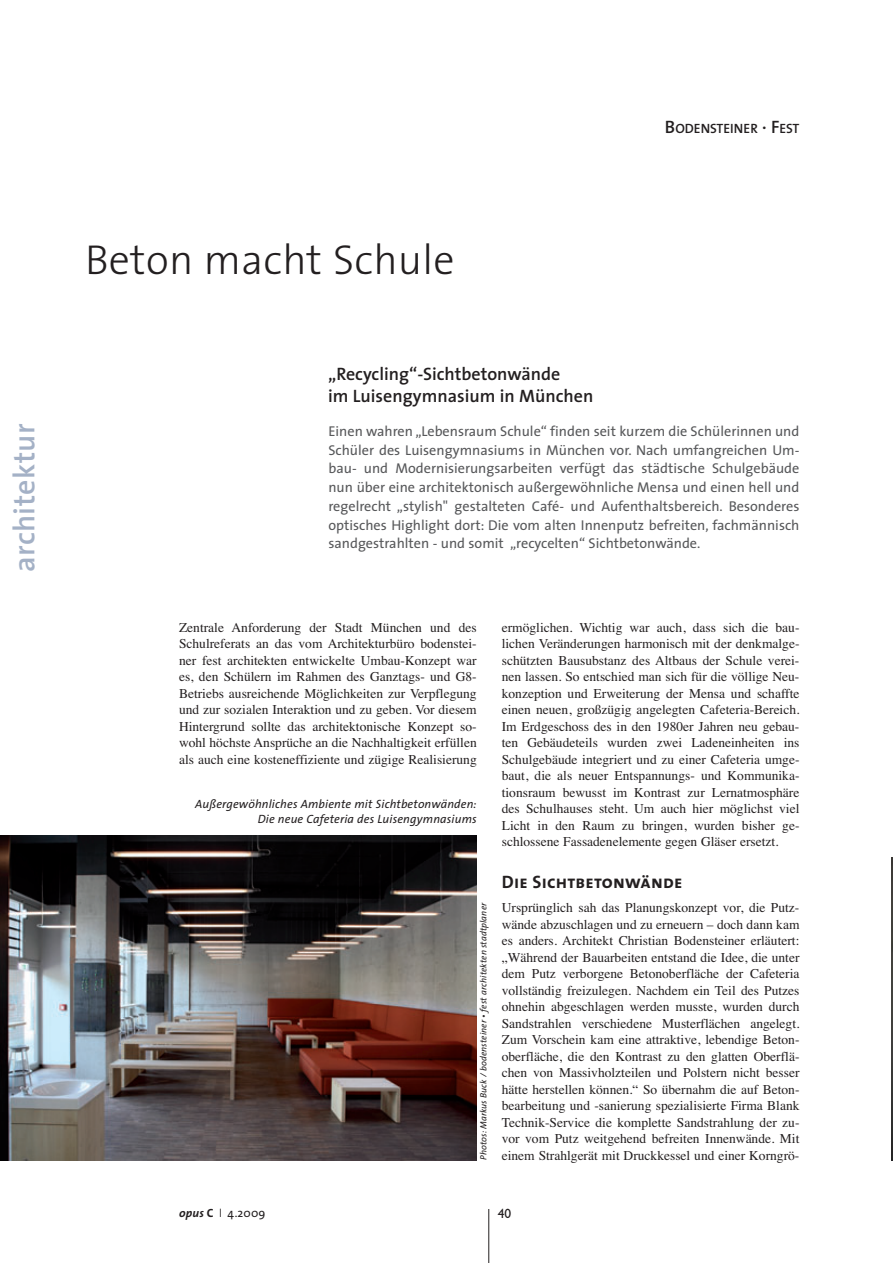
<style>
.page{position:relative;width:893px;height:1263px;background:#fff}
.page>*{position:absolute;margin:0;border:0;box-sizing:border-box;transform-origin:0 0}
.t1{font:300 42px "The Sans";letter-spacing:.005em;color:#231f20}
.t2{font:600 30px "The Sans";letter-spacing:.01em;color:#a4b1c6}
.t3{font:600 18px/21.6px "The Sans";color:#231f20}
.t4{font:18px "The Sans Bold Caps";letter-spacing:.01em;color:#231f20}
.t5{font:14.25px/18.8px "The Sans";color:#57585a;text-align:justify}
.t6{font:13.5px/16.5px "Times";color:#231f20;text-align:justify}
.t7{font:600 13.5px "The Sans";color:#231f20}
.t8{font:13.5px "Gill Sans";color:#231f20}
.t9{font:italic 12px/15px "The Sans";letter-spacing:.01em;color:#231f20;text-align:right}
.t10{font:12px "The Sans";color:#231f20}
.t11{font:italic 9px "The Sans";letter-spacing:.01em;color:#231f20}
.s1{font-size:18px}
.s2{font-weight:700;font-style:italic}
.s3{font-weight:700}
</style>
<div class="page">
<img style="left:892px;top:857px;width:1px;height:303px">
<hr style="left:488px;top:1209px;width:1px;height:54px;background:#231f20">
<img style="left:0;top:836px;width:477px;height:324px">
<h2 class="t2" style="left:13px;top:572px;width:150px;rotate:-90deg">architektur</h2>
<h1 class="t1" style="left:85px;top:243px;width:371px">Beton macht Schule</h1>
<p class="t7" style="left:665px;top:123px;width:136px"><span class="s1">B</span>ODENSTEINER <span class="s1">· F</span>EST</p>
<h3 class="t3" style="left:328px;top:365px;width:267px">„Recycling“-Sichtbetonwände<br>im Luisengymnasium in München</h3>
<p class="t5" style="left:328px;top:423px;width:473px">Einen wahren „Lebensraum Schule“ finden seit kurzem die Schülerinnen und Schüler des Luisengymnasiums in München vor. Nach umfangreichen Um&shy;bau- und Modernisierungsarbeiten verfügt das städtische Schulgebäude nun über eine architektonisch außergewöhnliche Mensa und einen hell und regelrecht „stylish" gestalteten Café- und Aufenthaltsbereich. Besonderes optisches Highlight dort: Die vom alten Innenputz befreiten, fachmännisch sandgestrahlten - und somit „recycelten“ Sichtbetonwände.</p>
<p class="t6" style="left:179px;top:620px;width:299px">Zentrale Anforderung der Stadt München und des Schul referats an das vom Architekturbüro bodenstei&shy;ner fest architekten entwickelte Umbau-Konzept war es, den Schülern im Rahmen des Ganztags- und G8- Betriebs ausreichende Möglichkeiten zur Verpflegung und zur sozialen Interaktion und zu geben. Vor diesem Hintergrund sollte das architektonische Konzept so&shy;wohl höchste Ansprüche an die Nachhaltigkeit erfüllen als auch eine kosteneffiziente und zügige Realisierung</p>
<p class="t6" style="left:502px;top:620px;width:299px">ermöglichen. Wichtig war auch, dass sich die bau&shy;lichen Veränderungen harmonisch mit der denkmalge&shy;schützten Bausubstanz des Altbaus der Schule verei&shy;nen lassen. So entschied man sich für die völlige Neu&shy;konzeption und Erweiterung der Mensa und schaffte einen neuen, großzügig angelegten Cafeteria-Bereich.<br>Im Erdgeschoss des in den 1980er Jahren neu gebau&shy;ten Gebäudeteils wurden zwei Ladeneinheiten ins Schulgebäude integriert und zu einer Cafeteria umge&shy;baut, die als neuer Entspannungs- und Kommunika&shy;tionsraum bewusst im Kontrast zur Lernatmosphäre des Schulhauses steht. Um auch hier möglichst viel Licht in den Raum zu bringen, wurden bisher ge&shy;schlossene Fassadenelemente gegen Gläser ersetzt.</p>
<h3 class="t4" style="left:502px;top:871px;width:182px">Die Sichtbetonwände</h3>
<p class="t6" style="left:502px;top:900px;width:299px">Ursprünglich sah das Planungskonzept vor, die Putz - wände abzuschlagen und zu erneuern – doch dann kam es anders. Architekt Christian Bodensteiner erläutert: „Während der Bauarbeiten entstand die Idee, die unter dem Putz verborgene Betonoberfläche der Cafeteria vollständig freizulegen. Nachdem ein Teil des Putzes ohnehin abgeschlagen werden musste, wurden durch Sandstrahlen verschiedene Musterflächen angelegt.<br>Zum Vorschein kam eine attraktive, lebendige Beton&shy;oberfläche, die den Kontrast zu den glatten Oberflä&shy;chen von Massivholzteilen und Polstern nicht besser hätte herstellen können.“ So übernahm die auf Beton&shy;bearbeitung und -sanierung spezialisierte Firma Blank Technik-Service die komplette Sandstrahlung der zu&shy;vor vom Putz weitgehend befreiten Innenwände. Mit einem Strahlgerät mit Druckkessel und einer Korngrö-</p>
<p class="t9" style="left:195px;top:798px;width:283px">Außergewöhnliches Ambiente mit Sichtbetonwänden:<br>Die neue Cafeteria des Luisengymnasiums</p>
<p class="t11" style="left:480px;top:1160px;width:259px;rotate:-90deg">Photos: Markus Buck / bodensteiner • fest architekten stadtplaner</p>
<p class="t10" style="left:179px;top:1208px;width:88px"><span class="s2">opus</span> <span class="s3">C</span> ❘ 4.2009</p>
<p class="t8" style="left:498px;top:1209px;width:15px">40</p>
</div>
